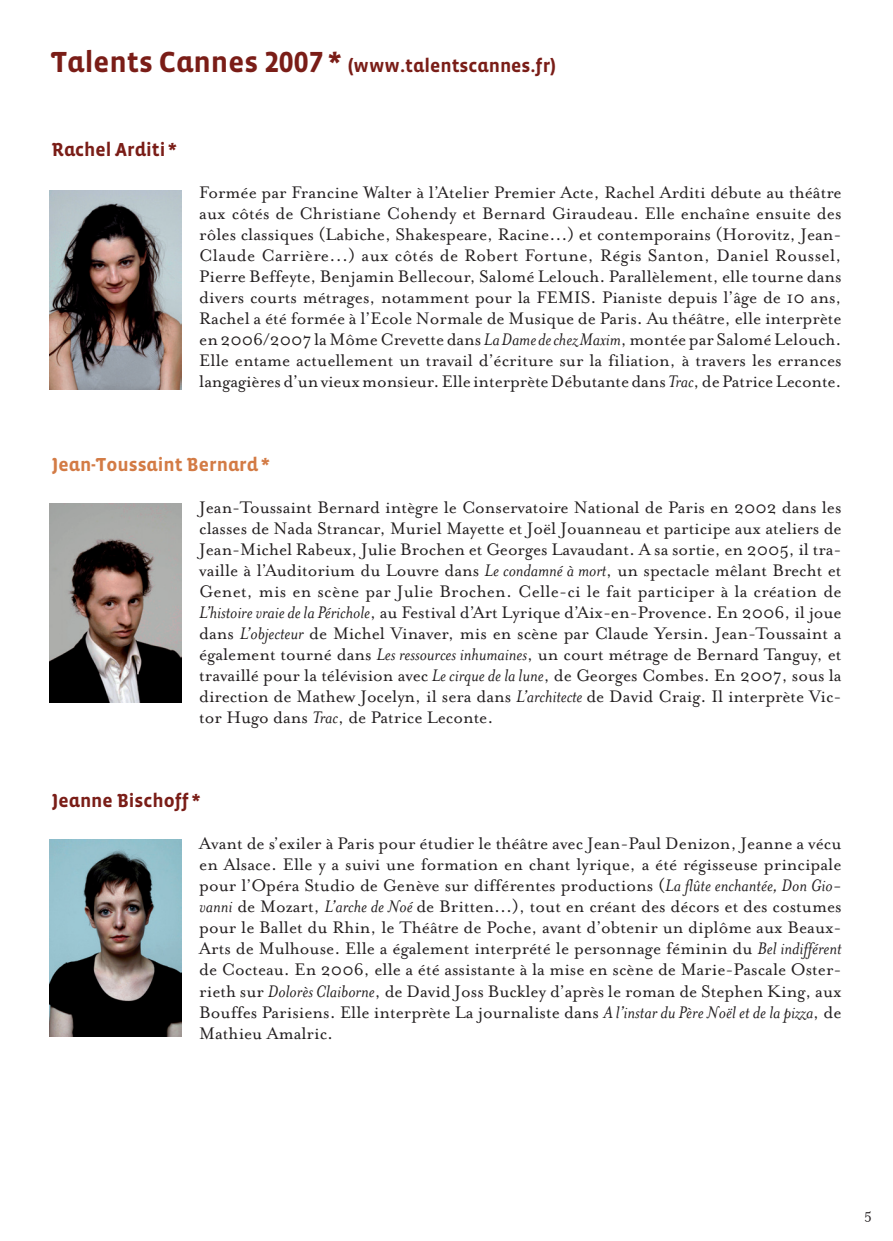
<style>
.page{position:relative;width:893px;height:1241px;background:#fff}
.page>*{position:absolute;margin:0;border:0;box-sizing:border-box;transform-origin:0 0}
.t1{font:19.25px/21px "Mrs Eaves Roman";letter-spacing:-.005em;color:#231f20;text-align:justify}
.t2{font:700 19.25px "Vista Sans Alt";color:#7a1d17}
.t3{font:700 19.25px "Vista Sans Alt";color:#d37b45}
.t4{font:15.75px "Mrs Eaves Roman";color:#231f20}
.s1{font-size:29.75px}
.s2{font-family:"Mrs Eaves";font-style:italic}
</style>
<div class="page">
<img style="left:50px;top:190px;width:132px;height:199px">
<img style="left:50px;top:503px;width:132px;height:199px">
<img style="left:50px;top:839px;width:132px;height:197px">
<p class="t2" style="left:51px;top:55px;width:506px"><span class="s1">Talents Cannes 2007 *</span> (www.talentscannes.fr)</p>
<p class="t2" style="left:51px;top:139px;width:127px">Rachel Arditi *</p>
<p class="t1" style="left:199px;top:181px;width:644px">Formée par Francine Walter à l’Atelier Premier Acte, Rachel Arditi débute au théâtre aux côtés de Christiane Cohendy et Bernard Giraudeau. Elle enchaîne ensuite des rôles classiques (Labiche, Shakespeare, Racine...) et contemporains (Horovitz, Jean-Claude Carrière...) aux côtés de Robert Fortune, Régis Santon, Daniel Roussel, Pierre Beffeyte, Benjamin Bellecour, Salomé Lelouch. Parallèlement, elle tourne dans divers courts métrages, notamment pour la FEMIS. Pianiste depuis l’âge de 10 ans, Rachel a été formée à l’Ecole Normale de Musique de Paris. Au théâtre, elle interprète en 2006/2007 la Môme Crevette dans <span class="s2">LaDamedechezMaxim</span>, montée par Salomé Lelouch.<br>Elle entame actuellement un travail d’écriture sur la filiation, à travers les errances langagières d’un vieux monsieur. Elle interprète Débutante dans <span class="s2">Trac</span>, de Patrice Leconte.</p>
<p class="t3" style="left:51px;top:455px;width:220px">Jean-Toussaint Bernard *</p>
<p class="t1" style="left:199px;top:496px;width:644px">Jean-Toussaint Bernard intègre le Conservatoire National de Paris en 2002 dans les classes de Nada Strancar, Muriel Mayette et Joël Jouanneau et participe aux ateliers de Jean-Michel Rabeux, Julie Brochen et Georges Lavaudant. A sa sortie, en 2005, il tra&shy;vaille à l’Auditorium du Louvre dans <span class="s2">Le condamné à mort</span>, un spectacle mêlant Brecht et Genet, mis en scène par Julie Brochen. Celle-ci le fait participer à la création de <span class="s2">L’histoire vraie de la Périchole</span>, au Festival d’Art Lyrique d’Aix-en-Provence. En 2006, il joue dans <span class="s2">L’objecteur</span> de Michel Vinaver, mis en scène par Claude Yersin. Jean-Toussaint a également tourné dans <span class="s2">Les ressources inhumaines</span>, un court métrage de Bernard Tanguy, et travaillé pour la télévision avec <span class="s2">Le cirque de la lune</span>, de Georges Combes. En 2007, sous la direction de Mathew Jocelyn, il sera dans <span class="s2">L’architecte</span> de David Craig. Il interprète Vic&shy;tor Hugo dans <span class="s2">Trac</span>, de Patrice Leconte.</p>
<p class="t2" style="left:51px;top:791px;width:151px">Jeanne Bischoff *</p>
<p class="t1" style="left:199px;top:832px;width:644px">Avant de s’exiler à Paris pour étudier le théâtre avec Jean-Paul Denizon, Jeanne a vécu en Alsace. Elle y a suivi une formation en chant lyrique, a été régisseuse principale pour l’Opéra Studio de Genève sur différentes productions (<span class="s2">La flûte enchantée, Don Gio&shy;vanni</span> de Mozart, <span class="s2">L’arche de Noé</span> de Britten...), tout en créant des décors et des costumes pour le Ballet du Rhin, le Théâtre de Poche, avant d’obtenir un diplôme aux Beaux-Arts de Mulhouse. Elle a également interprété le personnage féminin du <span class="s2">Bel indifférent </span>de Cocteau. En 2006, elle a été assistante à la mise en scène de Marie-Pascale Oster&shy;rieth sur <span class="s2">Dolorès Claiborne</span>, de David Joss Buckley d’après le roman de Stephen King, aux Bouffes Parisiens. Elle interprète La journaliste dans <span class="s2">A l’instar du Père Noël et de la pizza</span>, de Mathieu Amalric.</p>
<p class="t4" style="left:864px;top:1204px;width:9px">5</p>
</div>
